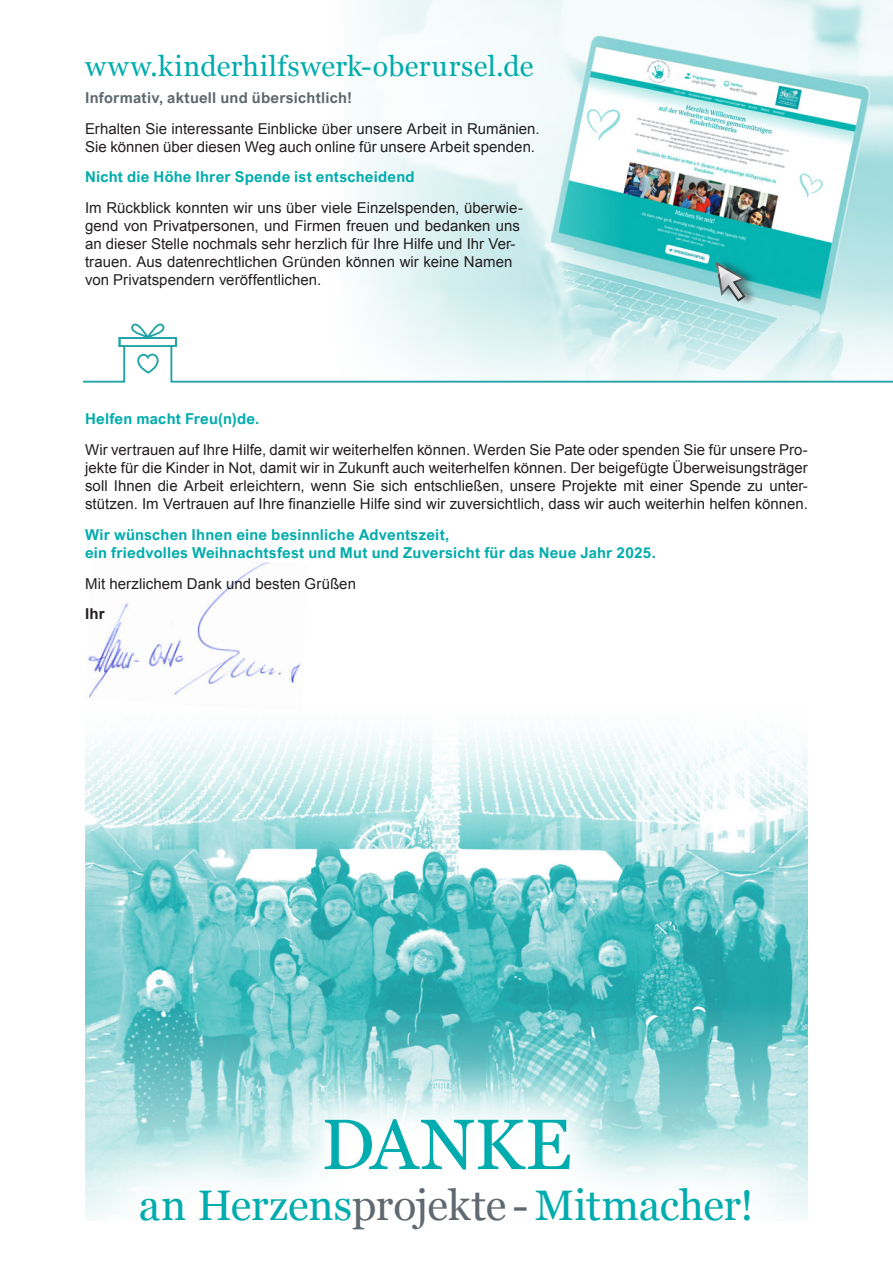
<style>
.page{position:relative;width:893px;height:1263px;background:#fff}
.page>*{position:absolute;margin:0;border:0;box-sizing:border-box;transform-origin:0 0}
.t1{font:71.1px "Georgia";letter-spacing:.01em;color:#00acad}
.t2{font:42.6px "Georgia";letter-spacing:-.01em;color:#00acad}
.t3{font:28.5px "Georgia";letter-spacing:.02em;color:#00acad}
.COPY{font:15px/18px "Arial";letter-spacing:.005em;color:#231f20}
.SL{font:700 15px/18px "Arial Nova";letter-spacing:.015em;color:#00acad}
.SL-2{font:700 15px "Arial Nova";letter-spacing:.015em;color:#5f696f}
.COPY-2{font:700 15px "Arial";color:#231f20}
.s1{color:#5f696f}
</style>
<div class="page">
<img style="left:85px;top:733px;width:723px;height:319px">
<img style="left:362px;top:0;width:531px;height:319px">
<svg style="left:84px;top:319px;width:809px;height:64px"></svg>
<div style="left:119px;top:337px;width:58px;height:10px;border:2px solid #21a3a5"></div>
<div style="left:716px;top:256px;width:42px;height:52px;background:#231f20;opacity:.45"></div>
<svg style="left:701px;top:250px;width:55px;height:59px;background:#6cbdbd"></svg>
<svg style="left:85px;top:1052px;width:723px;height:168px"></svg>
<img style="left:88px;top:562px;width:212px;height:136px">
<p class="t3" style="left:85px;top:46px;width:450px">www.kinderhilfswerk-oberursel.de</p>
<p class="SL-2" style="left:85px;top:89px;width:269px">Informativ, aktuell und übersichtlich!</p>
<p class="COPY" style="left:85px;top:119px;width:456px">Erhalten Sie interessante Einblicke über unsere Arbeit in Rumänien.<br>Sie können über diesen Weg auch online für unsere Arbeit spenden.</p>
<p class="SL" style="left:85px;top:168px;width:331px">Nicht die Höhe Ihrer Spende ist entscheidend</p>
<p class="COPY" style="left:85px;top:199px;width:439px">Im Rückblick konnten wir uns über viele Einzelspenden, überwie&shy;gend von Privatpersonen, und Firmen freuen und bedanken uns an dieser Stelle nochmals sehr herzlich für Ihre Hilfe und Ihr Ver&shy;trauen. Aus datenrechtlichen Gründen können wir keine Namen von Privatspendern veröffentlichen.</p>
<p class="SL" style="left:85px;top:410px;width:176px">Helfen macht Freu(n)de.</p>
<p class="COPY" style="left:85px;top:441px;width:724px;text-align:justify">Wir vertrauen auf Ihre Hilfe, damit wir weiterhelfen können. Werden Sie Pate oder spenden Sie für unsere Pro&shy;jekte für die Kinder in Not, damit wir in Zukunft auch weiterhelfen können. Der beigefügte Überweisungsträger soll Ihnen die Arbeit erleichtern, wenn Sie sich entschließen, unsere Projekte mit einer Spende zu unter&shy;stützen. Im Vertrauen auf Ihre finanzielle Hilfe sind wir zuversichtlich, dass wir auch weiterhin helfen können.</p>
<p class="SL" style="left:85px;top:525px;width:572px">Wir wünschen Ihnen eine besinnliche Adventszeit,<br>ein friedvolles Weihnachtsfest und Mut und Zuversicht für das Neue Jahr 2025.</p>
<p class="COPY" style="left:85px;top:575px;width:272px">Mit herzlichem Dank und besten Grüßen</p>
<p class="COPY-2" style="left:85px;top:604px;width:21px">Ihr</p>
<p class="t1" style="left:321px;top:1093px;width:252px">DANKE</p>
<p class="t2" style="left:139px;top:1174px;width:617px">an Herzens<span class="s1">projekte -</span>Mitmacher!</p>
</div>
